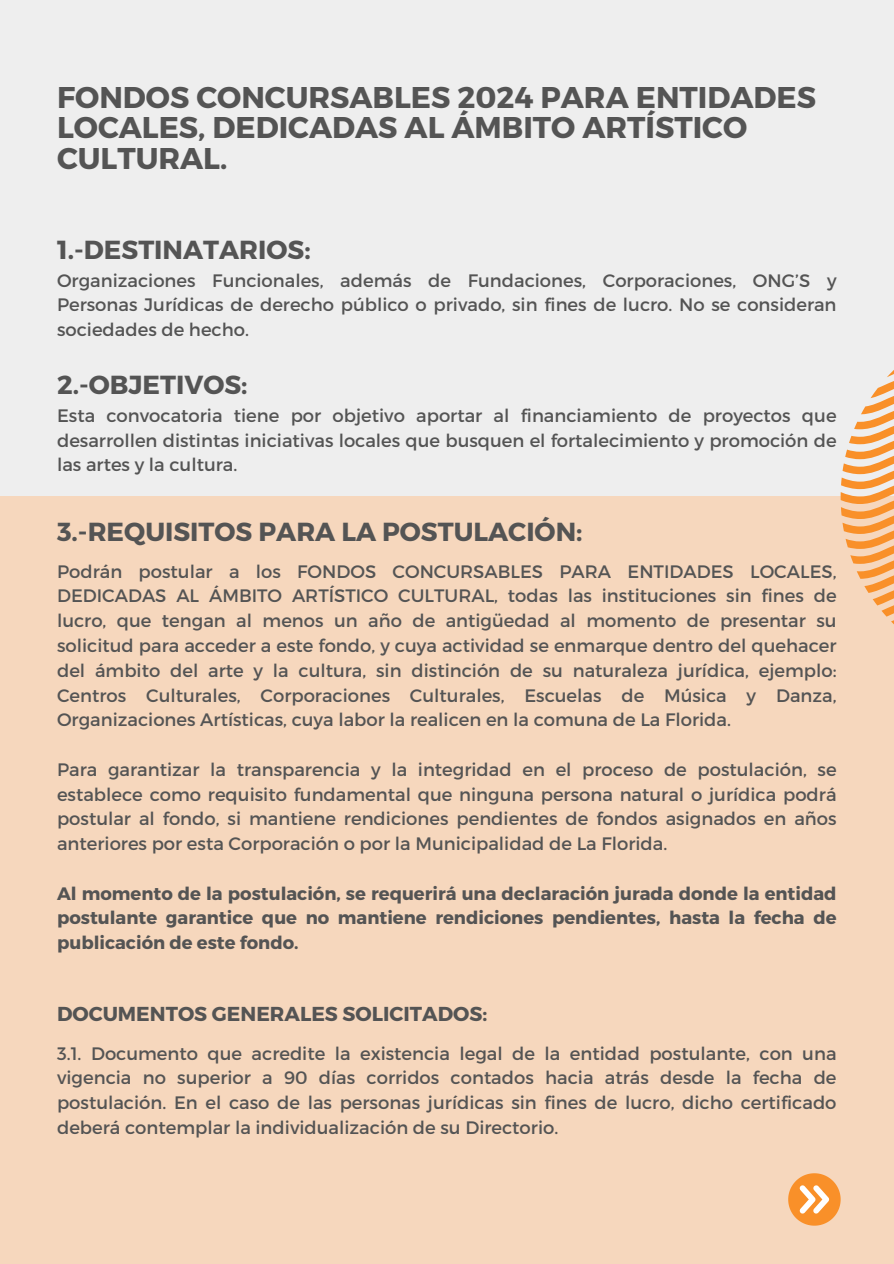
<style>
.page{position:relative;width:894px;height:1264px;background:#fff}
.page>*{position:absolute;margin:0;border:0;box-sizing:border-box;transform-origin:0 0}
.t1{font:700 30px/30.3px "Montserrat";color:#545454}
.t2{font:700 26.1px "Montserrat";color:#545454}
.t3{font:700 20.1px "Montserrat";color:#545454}
.t4{font:18px/24.8px "Montserrat";color:#545454;text-align:justify}
.t5{font:700 18px/24.8px "Montserrat";color:#545454;text-align:justify}
</style>
<div class="page">
<div style="left:0;top:0;width:893px;height:1263px;background:#f6d7bd"></div>
<div style="left:0;top:0;width:893px;height:496px;background:#eee"></div>
<svg style="left:788px;top:1173px;width:52px;height:52px"></svg>
<svg style="left:840px;top:371px;width:53px;height:253px"></svg>
<h4 class="t1" style="left:57px;top:81px;width:760px">FONDOS CONCURSABLES 2024 PARA ENTIDADES<br>LOCALES, DEDICADAS AL ÁMBITO ARTÍSTICO<br>CULTURAL.</h4>
<h1 class="t2" style="left:57px;top:233px;width:255px">1.-DESTINATARIOS:</h1>
<p class="t4" style="left:57px;top:267px;width:780px">Organizaciones Funcionales, además de Fundaciones, Corporaciones, ONG’S y Personas Jurídicas de derecho público o privado, sin fines de lucro. No se consideran sociedades de hecho.</p>
<p class="t2" style="left:57px;top:368px;width:192px">2.-OBJETIVOS:</p>
<p class="t4" style="left:57px;top:402px;width:780px">Esta convocatoria tiene por objetivo aportar al financiamiento de proyectos que desarrollen distintas iniciativas locales que busquen el fortalecimiento y promoción de las artes y la cultura.</p>
<p class="t2" style="left:57px;top:515px;width:526px">3.-REQUISITOS PARA LA POSTULACIÓN:</p>
<h2 class="t4" style="left:57px;top:558px;width:780px">Podrán postular a los FONDOS CONCURSABLES PARA ENTIDADES LOCALES, DEDICADAS AL ÁMBITO ARTÍSTICO CULTURAL, todas las instituciones sin fines de lucro, que tengan al menos un año de antigüedad al momento de presentar su solicitud para acceder a este fondo, y cuya actividad se enmarque dentro del quehacer del ámbito del arte y la cultura, sin distinción de su naturaleza jurídica, ejemplo:<br>Centros Culturales, Corporaciones Culturales, Escuelas de Música y Danza, Organizaciones Artísticas, cuya labor la realicen en la comuna de La Florida.</h2>
<p class="t4" style="left:57px;top:756px;width:780px">Para garantizar la transparencia y la integridad en el proceso de postulación, se establece como requisito fundamental que ninguna persona natural o jurídica podrá postular al fondo, si mantiene rendiciones pendientes de fondos asignados en años anteriores por esta Corporación o por la Municipalidad de La Florida.</p>
<p class="t5" style="left:57px;top:880px;width:780px">Al momento de la postulación, se requerirá una declaración jurada donde la entidad postulante garantice que no mantiene rendiciones pendientes, hasta la fecha de publicación de este fondo.</p>
<p class="t3" style="left:57px;top:1000px;width:431px">DOCUMENTOS GENERALES SOLICITADOS:</p>
<h3 class="t4" style="left:57px;top:1039px;width:780px">3.1. Documento que acredite la existencia legal de la entidad postulante, con una vigencia no superior a 90 días corridos contados hacia atrás desde la fecha de postulación. En el caso de las personas jurídicas sin fines de lucro, dicho certificado deberá contemplar la individualización de su Directorio.</h3>
</div>
